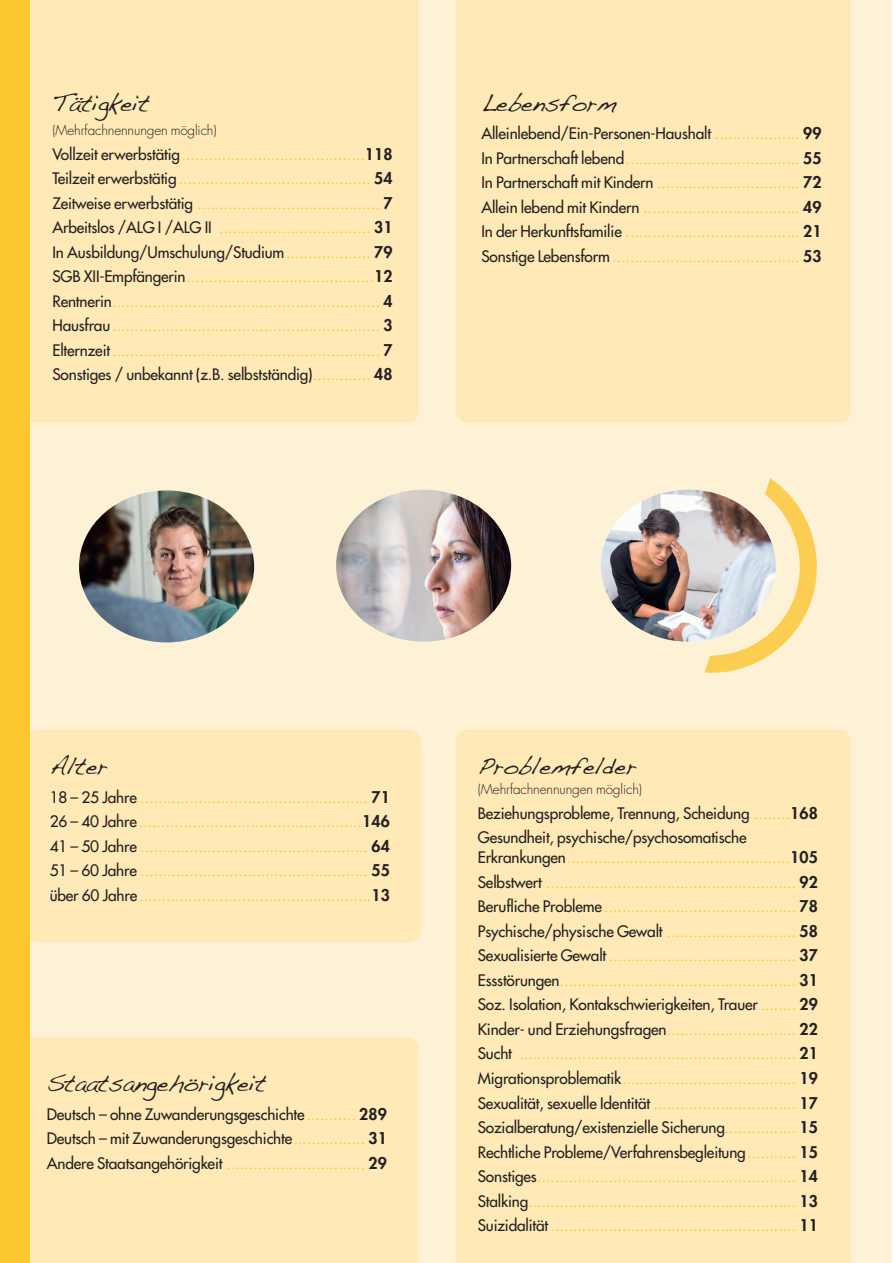
<style>
.page{position:relative;width:893px;height:1263px;background:#fff}
.page>*{position:absolute;margin:0;border:0;box-sizing:border-box;transform-origin:0 0}
.t1{font:24px "Handwriting Dakota";letter-spacing:-.01em;color:#231f20}
.t2{font:15.45px/24.5px "Futura";letter-spacing:-.01em;color:#fec830;text-align:justify}
.t3{font:15.45px/24.5px "Futura";letter-spacing:-.01em;color:#231f20;text-align:justify}
.t4{font:300 13.5px "Futura";letter-spacing:-.01em;color:#231f20}
.s1{color:#231f20}
.s2{font-weight:800;font-size:15.75px;color:#231f20}
.s3{color:#fec830}
.s4{font-weight:800;font-size:15.75px}
</style>
<div class="page">
<div style="left:0;top:0;width:891px;height:1263px;background:#fef2d6"></div>
<div style="left:29px;top:0;width:390px;height:423px;background:#fee9b7"></div>
<div style="left:456px;top:0;width:395px;height:423px;background:#fee9b7"></div>
<div style="left:26px;top:729px;width:395px;height:213px;background:#fee9b7;border-radius:13px"></div>
<div style="left:29px;top:1037px;width:389px;height:226px;background:#fee9b7"></div>
<div style="left:0;top:0;width:29px;height:1263px;background:#fec830"></div>
<img style="left:79px;top:490px;width:175px;height:152px;border-radius:50%">
<img style="left:601px;top:490px;width:175px;height:152px;border-radius:50%">
<svg style="left:699px;top:478px;width:118px;height:195px"></svg>
<img style="left:336px;top:490px;width:175px;height:152px;border-radius:50%">
<div style="left:456px;top:729px;width:395px;height:534px;background:#fee9b7"></div>
<h1 class="t1" style="left:52px;top:95px;width:98px">Tätigkeit</h1>
<p class="t4" style="left:52px;top:124px;width:166px">(Mehrfachnennungen möglich)</p>
<p class="t2" style="left:52px;top:143px;width:342px"><span class="s1">Vollzeit erwerbstätig</span>.........................................<span class="s2">118<br></span><span class="s1">Teilzeit erwerbstätig</span> ........................................... <span class="s2">54<br></span><span class="s1">Zeitweise erwerbstätig</span> ......................................... <span class="s2">7<br></span><span class="s1">Arbeitslos /ALG I /ALG II</span> .................................. <span class="s2">31<br></span><span class="s1">In Ausbildung/Umschulung/Studium</span>................... <span class="s2">79<br></span><span class="s1">SGB XII-Empfängerin</span>..........................................<span class="s2">12<br></span><span class="s1">Rentnerin</span>............................................................ <span class="s2">4<br></span><span class="s1">Hausfrau</span>............................................................ <span class="s2">3<br></span><span class="s1">Elternzeit</span>............................................................ <span class="s2">7<br></span><span class="s1">Sonstiges / unbekannt (z.B. selbstständig)</span>............. <span class="s2">48</span></p>
<h1 class="t1" style="left:481px;top:95px;width:137px">Lebensform</h1>
<p class="t2" style="left:481px;top:122px;width:342px"><span class="s1">Alleinlebend/Ein-Personen-Haushalt</span> ................... <span class="s2">99<br></span><span class="s1">In Partnerschaft lebend</span>....................................... <span class="s2">55<br></span><span class="s1">In Partnerschaft mit Kindern</span> ................................ <span class="s2">72<br></span><span class="s1">Allein lebend mit Kindern</span> ................................... <span class="s2">49<br></span><span class="s1">In der Herkunftsfamilie</span> ....................................... <span class="s2">21<br></span><span class="s1">Sonstige Lebensform</span>.......................................... <span class="s2">53</span></p>
<h1 class="t1" style="left:50px;top:758px;width:60px">Alter</h1>
<p class="t2" style="left:50px;top:786px;width:342px"><span class="s1">18 – 25 Jahre</span> ................................................... <span class="s2">71<br></span><span class="s1">26 – 40 Jahre</span>..................................................<span class="s2">146<br></span><span class="s1">41 – 50 Jahre</span> ................................................... <span class="s2">64<br></span><span class="s1">51 – 60 Jahre</span> ................................................... <span class="s2">55 </span><span class="s1">über 60 Jahre</span> ....................................................<span class="s2">13</span></p>
<h1 class="t1" style="left:47px;top:1075px;width:221px">Staatsangehörigkeit</h1>
<p class="t3" style="left:47px;top:1103px;width:342px">Deutsch – ohne Zuwanderungsgeschichte <span class="s3">...........</span> <span class="s4">289<br></span>Deutsch – mit Zuwanderungsgeschichte<span class="s3">................</span> <span class="s4">31<br></span>Andere Staatsangehörigkeit <span class="s3">...............................</span> <span class="s4">29</span></p>
<h1 class="t1" style="left:478px;top:758px;width:160px">Problemfelder</h1>
<p class="t4" style="left:478px;top:783px;width:166px">(Mehrfachnennungen möglich)</p>
<p class="t3" style="left:478px;top:802px;width:342px">Beziehungsprobleme, Trennung, Scheidung <span class="s3">........</span><span class="s4">168<br></span>Gesundheit, psychische/psycho somatische</p>
<p class="t2" style="left:478px;top:846px;width:342px"><span class="s1">Erkrankungen</span>..................................................<span class="s2">105<br></span><span class="s1">Selbstwert</span> ........................................................ <span class="s2">92<br></span><span class="s1">Berufliche Probleme</span> ........................................... <span class="s2">78<br></span><span class="s1">Psychische/physische Gewalt</span> ............................. <span class="s2">58<br></span><span class="s1">Sexualisierte Gewalt</span> .......................................... <span class="s2">37<br></span><span class="s1">Essstörungen</span>..................................................... <span class="s2">31<br></span><span class="s1">Soz. Isolation, Kontakschwierigkeiten, Trauer</span> ........ <span class="s2">29<br></span><span class="s1">Kinder- und Erziehungsfragen</span>............................. <span class="s2">22<br></span><span class="s1">Sucht</span> .............................................................. <span class="s2">21<br></span><span class="s1">Migrationsproblematik</span>....................................... <span class="s2">19<br></span><span class="s1">Sexualität, sexuelle Identität</span> ................................ <span class="s2">17<br></span><span class="s1">Sozialberatung/existenzielle Sicherung</span>................ <span class="s2">15<br></span><span class="s1">Rechtliche Probleme/Verfahrensbegleitung</span>........... <span class="s2">15<br></span><span class="s1">Sonstiges</span>.......................................................... <span class="s2">14<br></span><span class="s1">Stalking</span>............................................................ <span class="s2">13<br></span><span class="s1">Suizidalität</span> ....................................................... <span class="s2">11</span></p>
</div>
